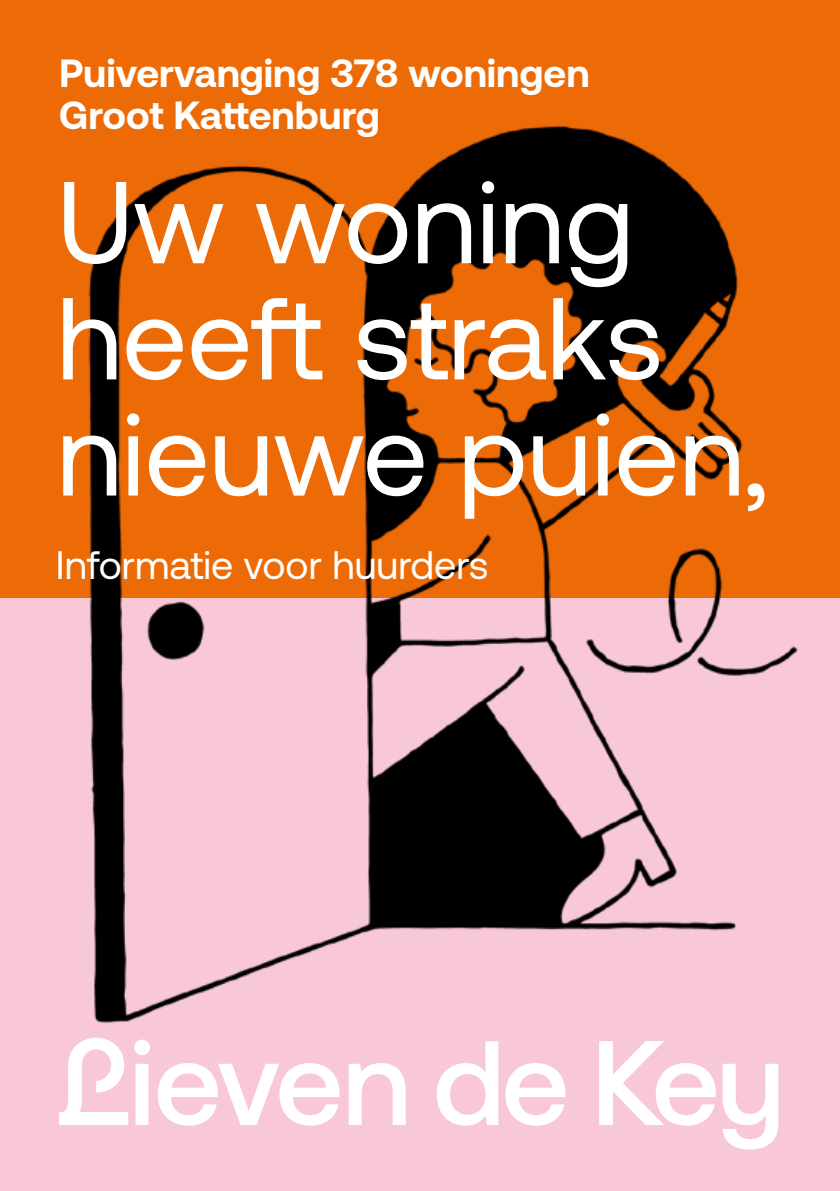
<style>
.page{position:relative;width:840px;height:1191px;background:#fff}
.page>*{position:absolute;margin:0;border:0;box-sizing:border-box;transform-origin:0 0}
.t1{font:116px/116px "Aeonik";color:#fff}
.t2{font:39.6px "Aeonik";color:#fff}
.t3{font:700 39.2px/42px "Aeonik";color:#fff}
</style>
<div class="page">
<div style="left:0;top:598px;width:839px;height:593px;background:#f8c8d6"></div>
<img style="left:6px;top:0;width:831px;height:1150px">
<svg style="left:59px;top:1037px;width:719px;height:112px"></svg>
<p class="t3" style="left:59px;top:52px;width:531px">Puivervanging 378 woningen<br>Groot Kattenburg</p>
<h1 class="t1" style="left:57px;top:165px;width:712px">Uw woning heeft straks nieuwe puien,</h1>
<p class="t2" style="left:56px;top:543px;width:434px">Informatie voor huurders</p>
</div>
